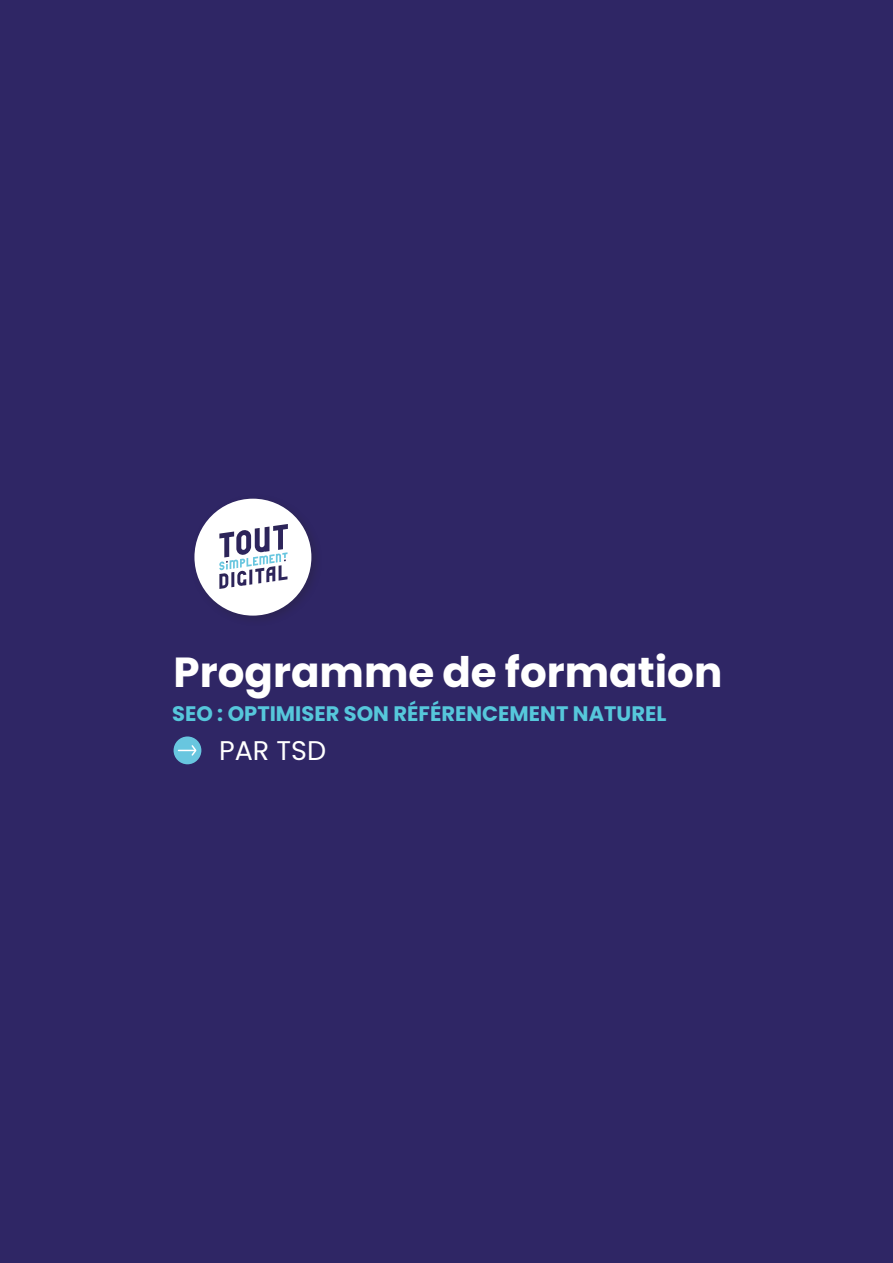
<style>
.page{position:relative;width:893px;height:1263px;background:#2f2665}
.page>*{position:absolute;margin:0;border:0;box-sizing:border-box;transform-origin:0 0}
.t1{font:700 42px "Poppins";color:#fff}
.t2{font:27px "Poppins";color:#fff}
.t3{font:700 21px "Poppins";color:#56c7db}
</style>
<div class="page">
<div style="left:174px;top:736px;width:27px;height:28px;background:#68c6df;border-radius:50%"></div>
<svg style="left:178px;top:745px;width:19px;height:11px"></svg>
<svg style="left:194px;top:499px;width:117px;height:117px"></svg>
<p class="t1" style="left:174px;top:648px;width:550px">Programme de formation</p>
<p class="t3" style="left:172px;top:701px;width:496px">SEO : OPTIMISER SON RÉFÉRENCEMENT NATUREL</p>
<p class="t2" style="left:219px;top:735px;width:109px">PAR TSD</p>
</div>
